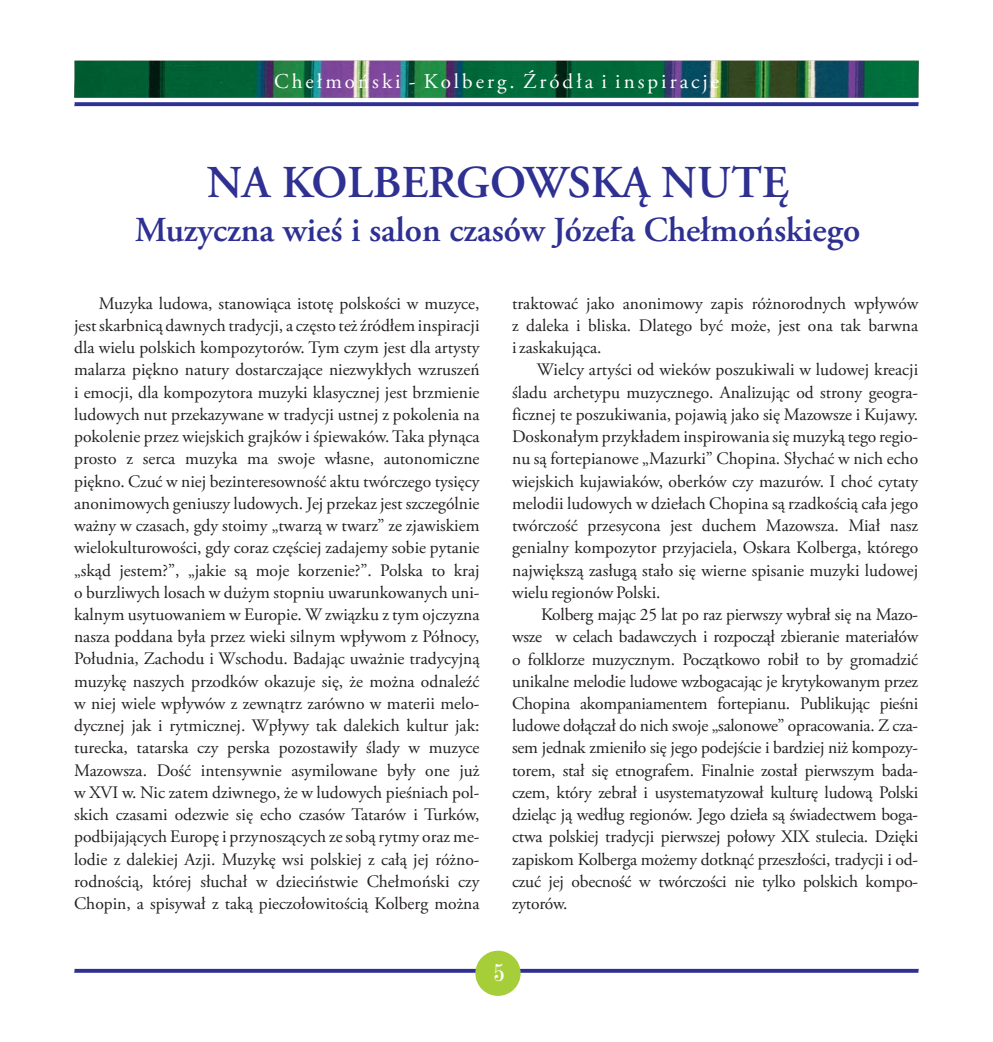
<style>
.page{position:relative;width:993px;height:1042px;background:#fff}
.page>*{position:absolute;margin:0;border:0;box-sizing:border-box;transform-origin:0 0}
.t1{font:600 45.5px "Adobe Garamond Pro";color:#2e3092}
.t2{font:600 35px "Adobe Garamond Pro";color:#2e3092}
.t3{font:24.5px "Century 725 Cn EU Normal";color:#fff}
.t4{font:21px "Adobe Garamond Pro";letter-spacing:.145em;color:#fff}
.t5{font:17.5px/22.2px "Adobe Garamond Pro";color:#231f20;text-align:justify}
</style>
<div class="page">
<img style="left:74px;top:61px;width:844px;height:45px">
<svg style="left:74px;top:969px;width:844px;height:4px;background:#383a97"></svg>
<div style="left:475px;top:950px;width:45px;height:46px;background:#a6ce39;border-radius:50%"></div>
<p class="t4" style="left:274px;top:73px;width:446px">Chełmoński - Kolberg. Źródła i inspiracje</p>
<h1 class="t1" style="left:206px;top:164px;width:583px">NA KOLBERGOWSKĄ NUTĘ</h1>
<h2 class="t2" style="left:135px;top:216px;width:727px">Muzyczna wieś i salon czasów Józefa Chełmońskiego</h2>
<p class="t5" style="left:74px;top:293px;width:407px;text-indent:25px">Muzyka ludowa, stanowiąca istotę polskości w muzyce, jest skarbnicą dawnych tradycji, a często też źródłem inspiracji dla wielu polskich kompozytorów. Tym czym jest dla artysty malarza piękno natury dostarczające niezwykłych wzruszeń i emocji, dla kompozytora muzyki klasycznej jest brzmienie ludowych nut przekazywane w tradycji ustnej z pokolenia na pokolenie przez wiejskich grajków i śpiewaków. Taka płynąca prosto z serca muzyka ma swoje własne, autonomiczne piękno. Czuć w niej bezinteresowność aktu twórczego tysięcy anonimowych geniuszy ludowych. Jej przekaz jest szczególnie ważny w czasach, gdy stoimy „twarzą w twarz” ze zjawiskiem wielokulturowości, gdy coraz częściej zadajemy sobie pytanie „skąd jestem?”, „jakie są moje korzenie?”. Polska to kraj o burzliwych losach w dużym stopniu uwarunkowanych uni&shy;kalnym usytuowaniem w Europie. W związku z tym ojczyzna nasza poddana była przez wieki silnym wpływom z Północy, Południa, Zachodu i Wschodu. Badając uważnie tradycyjną muzykę naszych przodków okazuje się, że można odnaleźć w niej wiele wpływów z zewnątrz zarówno w materii melo&shy;dycznej jak i rytmicznej. Wpływy tak dalekich kultur jak: turecka, tatarska czy perska pozostawiły ślady w muzyce Mazowsza. Dość intensywnie asymilowane były one już w XVI w. Nic zatem dziwnego, że w ludowych pieśniach pol&shy;skich czasami odezwie się echo czasów Tatarów i Turków, podbijających Europę i przynoszących ze sobą rytmy oraz me&shy;lodie z dalekiej Azji. Muzykę wsi polskiej z całą jej różno&shy;rodnością, której słuchał w dzieciństwie Chełmoński czy Chopin, a spisywał z taką pieczołowitością Kolberg można</p>
<p class="t5" style="left:512px;top:293px;width:407px">traktować jako anonimowy zapis różnorodnych wpływów z daleka i bliska. Dlatego być może, jest ona tak barwna i zaskakująca.</p>
<p class="t5" style="left:512px;top:360px;width:407px;text-indent:25px">Wielcy artyści od wieków poszukiwali w ludowej kreacji śladu archetypu muzycznego. Analizując od strony geogra&shy;ficznej te poszukiwania, pojawią jako się Mazowsze i Kujawy.<br>Doskonałym przykładem inspirowania się muzyką tego regio&shy;nu są fortepianowe „Mazurki” Chopina. Słychać w nich echo wiejskich kujawiaków, oberków czy mazurów. I choć cytaty melodii ludowych w dziełach Chopina są rzadkością cała jego twórczość przesycona jest duchem Mazowsza. Miał nasz genialny kompozytor przyjaciela, Oskara Kolberga, którego największą zasługą stało się wierne spisanie muzyki ludowej wielu regionów Polski.</p>
<p class="t5" style="left:512px;top:605px;width:407px;text-indent:29px">Kolberg mając 25 lat po raz pierwszy wybrał się na Mazo&shy;wsze w celach badawczych i rozpoczął zbieranie materiałów o folklorze muzycznym. Początkowo robił to by gromadzić unikalne melodie ludowe wzbogacając je krytykowanym przez Chopina akompaniamentem fortepianu. Publikując pieśni ludowe dołączał do nich swoje „salonowe” opracowania. Z cza&shy;sem jednak zmieniło się jego podejście i bardziej niż kompozy&shy;torem, stał się etnografem. Finalnie został pierwszym bada&shy;czem, który zebrał i usystematyzował kulturę ludową Polski dzieląc ją według regionów. Jego dzieła są świadectwem boga&shy;ctwa polskiej tradycji pierwszej połowy XIX stulecia. Dzięki zapiskom Kolberga możemy dotknąć przeszłości, tradycji i od&shy;czuć jej obecność w twórczości nie tylko polskich kompo&shy;zytorów.</p>
<h3 class="t3" style="left:494px;top:958px;width:12px">5</h3>
</div>
